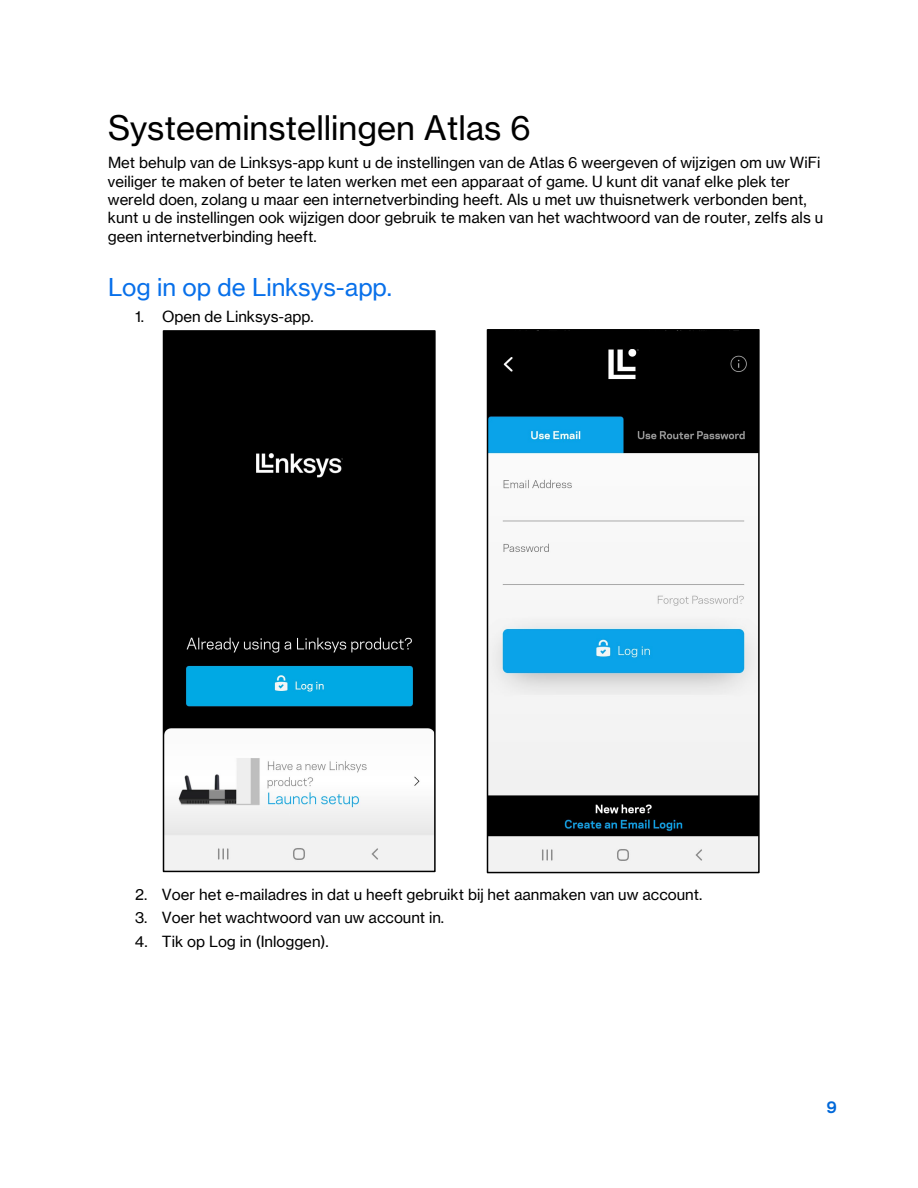
<style>
.page{position:relative;width:918px;height:1188px;background:#fff}
.page>*{position:absolute;margin:0;border:0;box-sizing:border-box;transform-origin:0 0}
.t1{font:33px "Neue Haas Grotesk Text Pro";color:#000}
.t2{font:24px "Neue Haas Grotesk Text Pro";color:#0870ea}
.t3{font:15px/18.3px "Neue Haas Grotesk Text Pro";color:#000}
.t4{font:700 15px "Galaxie Polaris";color:#0068d9}
</style>
<div class="page">
<img style="left:166px;top:333px;width:267px;height:536px">
<div style="left:163px;top:330px;width:273px;height:542px;border:2px solid #000"></div>
<img style="left:490px;top:332px;width:267px;height:538px">
<div style="left:487px;top:329px;width:273px;height:544px;border:2px solid #000"></div>
<h1 class="t1" style="left:108px;top:108px;width:424px">Systeeminstellingen Atlas 6</h1>
<p class="t3" style="left:108px;top:154px;width:717px">Met behulp van de Linksys-app kunt u de instellingen van de Atlas 6 weergeven of wijzigen om uw WiFi veiliger te maken of beter te laten werken met een apparaat of game. U kunt dit vanaf elke plek ter wereld doen, zolang u maar een internetverbinding heeft. Als u met uw thuisnetwerk verbonden bent, kunt u de instellingen ook wijzigen door gebruik te maken van het wachtwoord van de router, zelfs als u geen internetverbinding heeft.</p>
<h2 class="t2" style="left:108px;top:273px;width:286px">Log in op de Linksys-app.</h2>
<p class="t3" style="left:135px;top:307px;width:180px">1. Open de Linksys-app.</p>
<p class="t3" style="left:135px;top:885px;width:569px">2. Voer het e-mailadres in dat u heeft gebruikt bij het aanmaken van uw account.</p>
<p class="t3" style="left:135px;top:909px;width:311px">3. Voer het wachtwoord van uw account in.</p>
<p class="t3" style="left:135px;top:932px;width:195px">4. Tik op Log in (Inloggen).</p>
<p class="t4" style="left:826px;top:1096px;width:12px">9</p>
</div>
